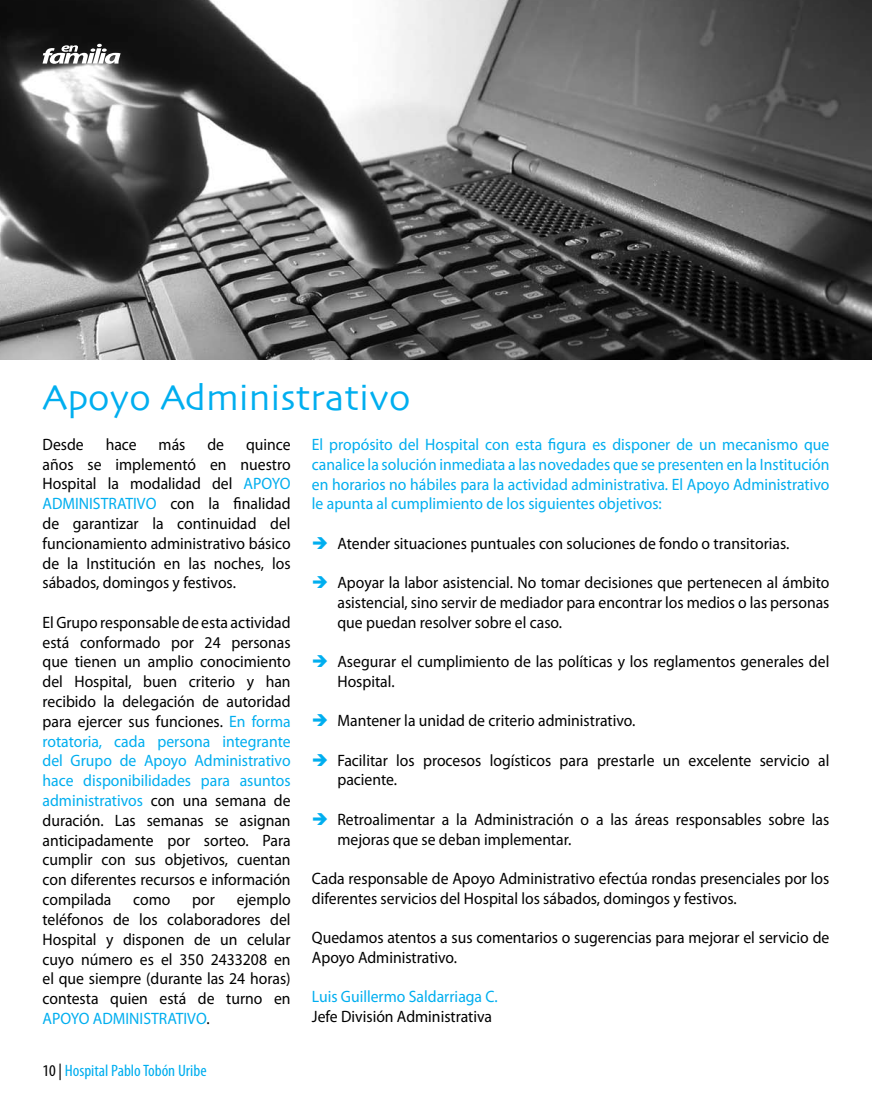
<style>
.page{position:relative;width:872px;height:1110px;background:#fff}
.page>*{position:absolute;margin:0;border:0;box-sizing:border-box;transform-origin:0 0}
.t1{font:37.5px "Skia";color:#00aeef}
.t2{font:16.5px/19.8px "Myriad Pro";color:#000;scale:.95 1}
.t3{font:16.5px/19.8px "Myriad Pro";color:#00aeef;text-align:justify;scale:.95 1}
.t4{font:condensed 16.5px "Myriad Pro";color:#00aeef;scale:1.05 1}
.s1{color:#00aeef}
.s2{color:#000}
</style>
<div class="page">
<img style="left:0;top:0;width:872px;height:360px">
<svg style="left:43px;top:44px;width:78px;height:20px"></svg>
<p class="t1" style="left:43px;top:375px;width:369px">Apoyo Administrativo</p>
<p class="t3" style="left:312px;top:434px;width:546px">El propósito del Hospital con esta figura es disponer de un mecanismo que canalice la solución inmediata a las novedades que se presenten en la Institución en horarios no hábiles para la actividad administrativa. El Apoyo Administrativo le apunta al cumplimiento de los siguientes objetivos:</p>
<p class="t2" style="left:312px;top:533px;width:504px"><span class="s1">➔</span> Atender situaciones puntuales con soluciones de fondo o transitorias.</p>
<p class="t2" style="left:337px;top:572px;width:519px;text-align:justify;text-indent:-26px"><span class="s1">➔</span> Apoyar la labor asistencial. No tomar decisiones que pertenecen al ámbito asistencial, sino servir de mediador para encontrar los medios o las personas que puedan resolver sobre el caso.</p>
<p class="t2" style="left:337px;top:651px;width:519px;text-indent:-26px"><span class="s1">➔</span> Asegurar el cumplimiento de las políticas y los reglamentos generales del<br>Hospital.</p>
<p class="t2" style="left:312px;top:710px;width:342px"><span class="s1">➔</span> Mantener la unidad de criterio administrativo.</p>
<p class="t2" style="left:337px;top:750px;width:519px;text-indent:-26px"><span class="s1">➔</span> Facilitar los procesos logísticos para prestarle un excelente servicio al paciente.</p>
<p class="t2" style="left:337px;top:809px;width:519px;text-indent:-26px"><span class="s1">➔</span> Retroalimentar a la Administración o a las áreas responsables sobre las mejoras que se deban implementar.</p>
<p class="t2" style="left:312px;top:868px;width:546px">Cada responsable de Apoyo Administrativo efectúa rondas presenciales por los diferentes servicios del Hospital los sábados, domingos y festivos.</p>
<p class="t2" style="left:312px;top:927px;width:546px">Quedamos atentos a sus comentarios o sugerencias para mejorar el servicio de<br>Apoyo Administrativo.</p>
<p class="t3" style="left:312px;top:986px;width:197px">Luis Guillermo Saldarriaga C.<br><span class="s2">Jefe División Administrativa</span></p>
<p class="t2" style="left:43px;top:434px;width:45px">Desde</p>
<p class="t2" style="left:106px;top:434px;width:34px">hace</p>
<p class="t2" style="left:159px;top:434px;width:30px">más</p>
<p class="t2" style="left:207px;top:434px;width:19px">de</p>
<p class="t2" style="left:43px;top:434px;width:263px;text-align:justify;text-indent:203px">quince años se implementó en nuestro Hospital la modalidad del <span class="s1">APOYO ADMINISTRATIVO</span> con la finalidad de garantizar la continuidad del funcionamiento administrativo básico de la Institución en las noches, los sábados, domingos y festivos.</p>
<p class="t2" style="left:43px;top:612px;width:263px;text-align:justify">El Grupo responsable de esta actividad está conformado por 24 personas que tienen un amplio conocimiento del Hospital, buen criterio y han recibido la delegación de autoridad para ejercer sus funciones. <span class="s1">En forma rotatoria, cada persona integrante del Grupo de Apoyo Administrativo hace disponibilidades para asuntos administrativos</span> con una semana de duración. Las semanas se asignan anticipadamente por sorteo. Para cumplir con sus objetivos, cuentan con diferentes recursos e información compilada</p>
<p class="t2" style="left:43px;top:889px;width:263px;text-align:justify;text-indent:194px">ejemplo teléfonos de los colaboradores del Hospital y disponen de un celular cuyo número es el 350 2433208 en el que siempre (durante las 24 horas) contesta quien está de turno en <span class="s1">APOYO ADMINISTRATIVO</span>.</p>
<p class="t2" style="left:133px;top:889px;width:41px">como</p>
<p class="t2" style="left:192px;top:889px;width:25px">por</p>
<p class="t4" style="left:43px;top:1060px;width:158px"><span class="s2">10 |</span> Hospital Pablo Tobón Uribe</p>
</div>
